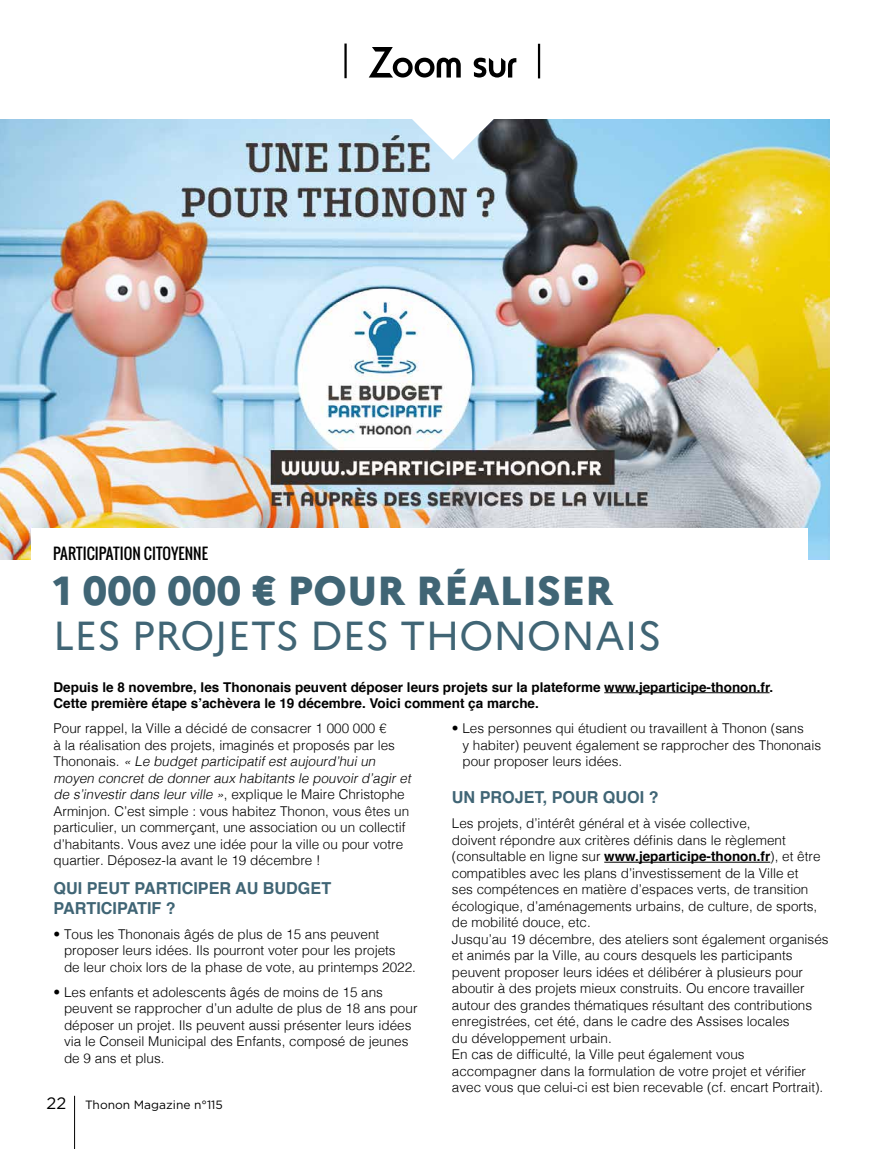
<style>
.page{position:relative;width:893px;height:1149px;background:#fff}
.page>*{position:absolute;margin:0;border:0;box-sizing:border-box;transform-origin:0 0}
.t1{font:40.5px "Marianne";color:#406575}
.t2{font:800 40.5px "Marianne";letter-spacing:.005em;color:#406575}
.t3{font:700 16.5px/19.8px "Helvetica";color:#406575}
.t4{font:15px "Oswald";color:#000}
.t5{font:300 13.5px/16.5px "Helvetica";color:#000}
.t6{font:700 13.5px/16.5px "Helvetica";color:#000}
.t7{font:12px "Gotham";color:#000}
.s1{font-style:italic}
.s2{font-weight:700}
.s3{font-size:16.5px}
</style>
<div class="page">
<hr style="left:74px;top:1095px;width:1px;height:53px;background:#000">
<hr style="left:344px;top:44px;width:3px;height:34px;background:#000">
<hr style="left:538px;top:44px;width:2px;height:34px;background:#000">
<svg style="left:474px;top:58px;width:42px;height:19px"></svg>
<svg style="left:369px;top:47px;width:92px;height:30px"></svg>
<hr style="left:604px;top:692px;width:165px;height:1px;background:#000">
<hr style="left:604px;top:861px;width:166px;height:1px;background:#000">
<img style="left:0;top:119px;width:829px;height:440px">
<div style="left:31px;top:528px;width:776px;height:137px;background:#fff"></div>
<svg style="left:52px;top:119px;width:778px;height:41px"></svg>
<p class="t4" style="left:53px;top:542px;width:156px">PARTICIPATION CITOYENNE</p>
<h1 class="t2" style="left:53px;top:565px;width:562px">1 000 000 € POUR RÉALISER</h1>
<h1 class="t1" style="left:53px;top:610px;width:610px">LES PROJETS DES THONONAIS</h1>
<p class="t6" style="left:54px;top:678px;width:721px">Depuis le 8 novembre, les Thononais peuvent déposer leurs projets sur la plateforme www.jeparticipe-thonon.fr.<br>Cette première étape s’achèvera le 19 décembre. Voici comment ça marche.</p>
<p class="t5" style="left:54px;top:719px;width:362px">Pour rappel, la Ville a décidé de consacrer 1 000 000 €<br>à la réalisation des projets, imaginés et proposés par les<br>T h o n o n a i s . <span class="s1">« Le budgetparticipatifestaujourd’huiun moyen concretde donnerauxhabitantsle pouvoird’agiret de s’investirdansleurville »</span>, explique le Maire Christophe Arminjon. C’est simple : vous habitez Thonon, vous êtes un particulier, un commerçant, une association ou un collectif d’habitants. Vous avez une idée pour la ville ou pour votre quartier. Déposez-la avant le 19 décembre !</p>
<p class="t3" style="left:54px;top:877px;width:279px">QUI PEUT PARTICIPER AU BUDGET<br>PARTICIPATIF ?</p>
<p class="t5" style="left:64px;top:924px;width:353px;text-indent:-11px">• Tous les Thononais âgés de plus de 15 ans peuvent proposer leurs idées. Ils pourront voter pour les projets<br>de leur choix lors de la phase de vote, au printemps 2022.</p>
<p class="t5" style="left:64px;top:982px;width:355px;text-indent:-11px">• Les enfants et adolescents âgés de moins de 15 ans peuvent se rapprocher d’un adulte de plus de 18 ans pour déposer un projet. Ils peuvent aussi présenter leurs idées via le Conseil Municipal des Enfants, composé de jeunes de 9 ans et plus.</p>
<p class="t5" style="left:462px;top:719px;width:360px;text-indent:-11px">• Les personnes qui étudient ou travaillent à Thonon (sans<br>y habiter) peuvent également se rapprocher des Thononais pour proposer leurs idées.</p>
<p class="t3" style="left:452px;top:787px;width:208px">UN PROJET, POUR QUOI ?</p>
<p class="t5" style="left:452px;top:813px;width:378px">Les projets, d’intérêt général et à visée collective,<br>doivent répondre aux critères définis dans le règlement (consultable en ligne sur <span class="s2">www.jeparticipe-thonon.fr</span>), et être compatibles avec les plans d’investissement de la Ville et<br>ses compétences en matière d’espaces verts, de transition écologique, d’aménagements urbains, de culture, de sports, de mobilité douce, etc.<br>Jusqu’au 19 décembre, des ateliers sont également organisés et animés par la Ville, au cours desquels les participants peuvent proposer leurs idées et délibérer à plusieurs pour aboutir à des projets mieux construits. Ou encore travailler autour des grandes thématiques résultant des contributions enregistrées, cet été, dans le cadre des Assises locales<br>du développement urbain.<br>En cas de difficulté, la Ville peut également vous accompagner dans la formulation de votre projet et vérifier avec vous que celui-ci est bien recevable (cf. encart Portrait).</p>
<p class="t7" style="left:47px;top:1096px;width:178px"><span class="s3">22</span> Thonon Magazine n°115</p>
</div>
